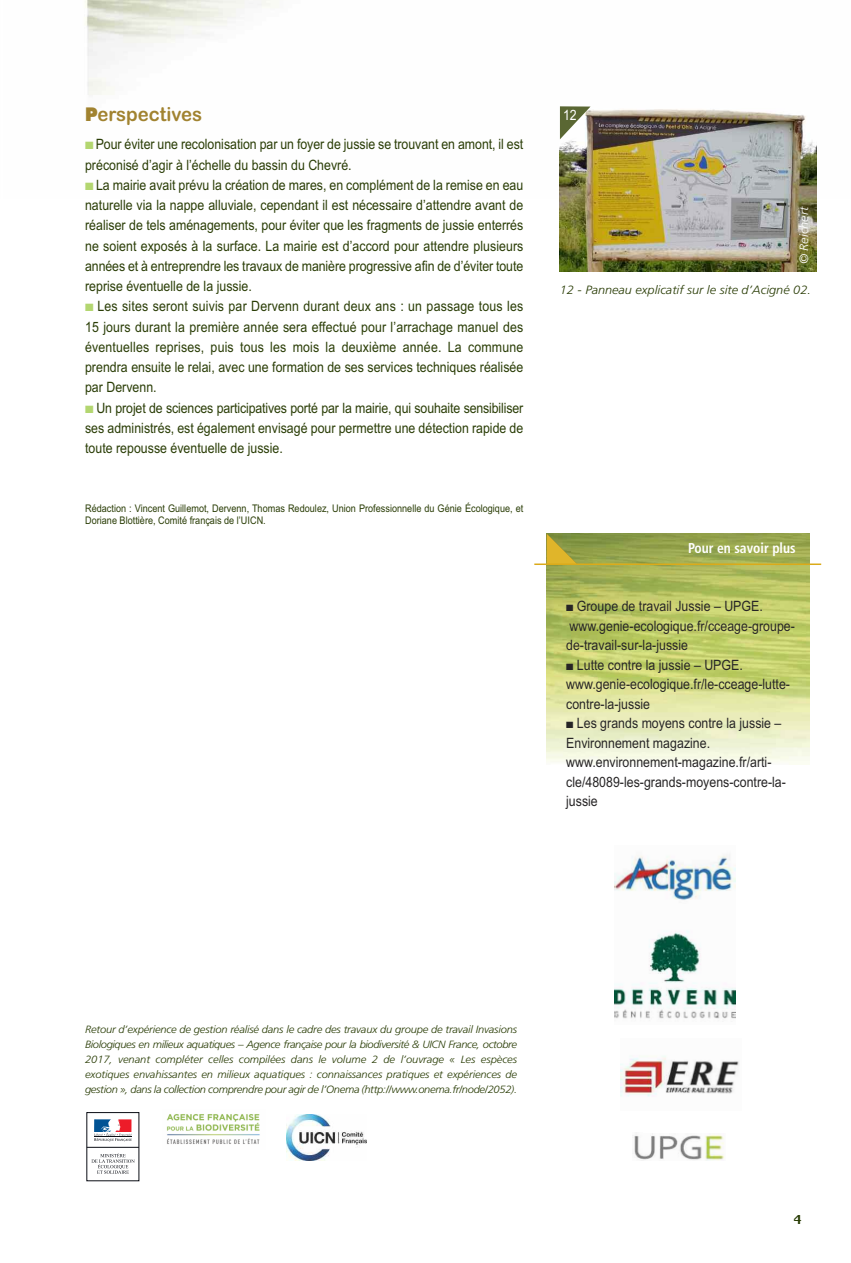
<style>
.page{position:relative;width:851px;height:1263px;background:#fff}
.page>*{position:absolute;margin:0;border:0;box-sizing:border-box;transform-origin:0 0}
.t1{font:19.5px "Arial Rounded MT Bold";color:#a18330;scale:.95 1}
.t2{font:14.25px/20.2px "Arial Narrow";color:#2a3d06;text-align:justify;scale:1.06 1}
.t3{font:14.25px/19.5px "Arial Narrow";color:#272526;scale:1.06 1}
.t4{font:700 condensed 14.25px "Frutiger";color:#fff;scale:.95 1}
.t5{font:14.25px "Arial Narrow";color:#fff;scale:1.06 1}
.t6{font:italic 300 12px "Frutiger";color:#2a3d06;scale:1.06 1}
.t7{font:italic 300 12px "Frutiger";color:#fff;scale:1.06 1}
.t8{font:12px "Chicago FLF";color:#2a3d06}
.t9{font:italic 300 10.5px/15px "Frutiger";letter-spacing:-.03em;color:#2a3d06;text-align:justify;scale:1.06 1}
.t10{font:10.5px/12.6px "Arial Narrow";color:#2a3d06;scale:1.06 1}
.s1{font-family:"Futura";font-weight:800;font-size:18px}
.s2{color:#b3d670}
</style>
<div class="page">
<img style="left:546px;top:533px;width:263px;height:145px">
<img style="left:789px;top:678px;width:21px;height:87px">
<img style="left:546px;top:678px;width:263px;height:86px">
<svg style="left:546px;top:534px;width:31px;height:29px"></svg>
<hr style="left:534px;top:563px;width:287px;height:2px;background:#dbaa19">
<img style="left:614px;top:855px;width:122px;height:45px">
<img style="left:614px;top:931px;width:122px;height:88px">
<img style="left:620px;top:1056px;width:119px;height:41px">
<img style="left:634px;top:1133px;width:91px;height:28px">
<img style="left:85px;top:0;width:732px;height:198px">
<img style="left:559px;top:108px;width:257px;height:164px">
<svg style="left:560px;top:106px;width:30px;height:33px"></svg>
<svg style="left:94px;top:1119px;width:38px;height:22px"></svg>
<hr style="left:87px;top:1147px;width:52px;height:1px;background:#0a0d14">
<svg style="left:91px;top:1153px;width:44px;height:21px"></svg>
<img style="left:166px;top:1114px;width:94px;height:30px">
<img style="left:286px;top:1114px;width:80px;height:47px">
<h1 class="t1" style="left:85px;top:103px;width:125px"><span class="s1">P</span>erspectives</h1>
<p class="t2" style="left:85px;top:134px;width:415px"><span class="s2">■</span> Pour éviter une recolonisation par un foyer de jussie se trouvant en amont, il est préconisé d’agir à l’échelle du bassin du Chevré.</p>
<p class="t2" style="left:85px;top:175px;width:415px"><span class="s2">■</span> La mairie avait prévu la création de mares, en complément de la remise en eau naturelle via la nappe alluviale, cependant il est nécessaire d’attendre avant de réaliser de tels aménagements, pour éviter que les fragments de jussie enterrés ne soient exposés à la surface. La mairie est d’accord pour attendre plusieurs années et à entreprendre les travaux de manière progressive afin de d’éviter toute reprise éventuelle de la jussie.</p>
<p class="t2" style="left:85px;top:296px;width:415px"><span class="s2">■</span> Les sites seront suivis par Dervenn durant deux ans : un passage tous les 15 jours durant la première année sera effectué pour l’arrachage manuel des éventuelles reprises, puis tous les mois la deuxième année. La commune prendra ensuite le relai, avec une formation de ses services techniques réalisée par Dervenn.</p>
<p class="t2" style="left:85px;top:398px;width:415px"><span class="s2">■</span> Un projet de sciences participatives porté par la mairie, qui souhaite sensibiliser ses administrés, est également envisagé pour permettre une détection rapide de toute repousse éventuelle de jussie.</p>
<p class="t10" style="left:85px;top:502px;width:415px">Rédaction : Vincent Guillemot, Dervenn, Thomas Redoulez, Union Professionnelle du Génie Écologique, et<br>Doriane Blottière, Comité français de l’UICN.</p>
<p class="t5" style="left:563px;top:107px;width:14px">12</p>
<p class="t7" style="left:799px;top:264px;width:56px;rotate:-90deg">© Reichert</p>
<p class="t6" style="left:559px;top:285px;width:238px">12 - Panneau explicatif sur le site d’Acigné 02.</p>
<p class="t4" style="left:688px;top:542px;width:115px">Pour en savoir plus</p>
<p class="t3" style="left:566px;top:597px;width:217px">■ Groupe de travail Jussie – UPGE. www.genie-ecologique.fr/cceage-groupe&shy;de-travail-sur-la-jussie</p>
<p class="t3" style="left:566px;top:655px;width:213px">■ Lutte contre la jussie – UPGE. www.genie-ecologique.fr/le-cceage-lutte&shy;contre-la-jussie</p>
<p class="t3" style="left:566px;top:714px;width:209px">■ Les grands moyens contre la jussie –<br>Environnement magazine. www.environnement-magazine.fr/arti&shy;cle/48089-les-grands-moyens-contre-la&shy;jussie</p>
<p class="t9" style="left:85px;top:1023px;width:409px">Retour d’expérience de gestion réalisé dans le cadre des travaux du groupe de travail Invasions Biologiques en milieux aquatiques – Agence française pour la biodiversité &amp; UICN France, octobre 2017, venant compléter celles compilées dans le volume 2 de l’ouvrage « Les espèces exotiques envahissantes en milieux aquatiques : connaissances pratiques et expériences de gestion », dans la collection comprendre pour agir de l’Onema (http://www.onema.fr/node/2052).</p>
<p class="t8" style="left:793px;top:1212px;width:10px">4</p>
</div>
